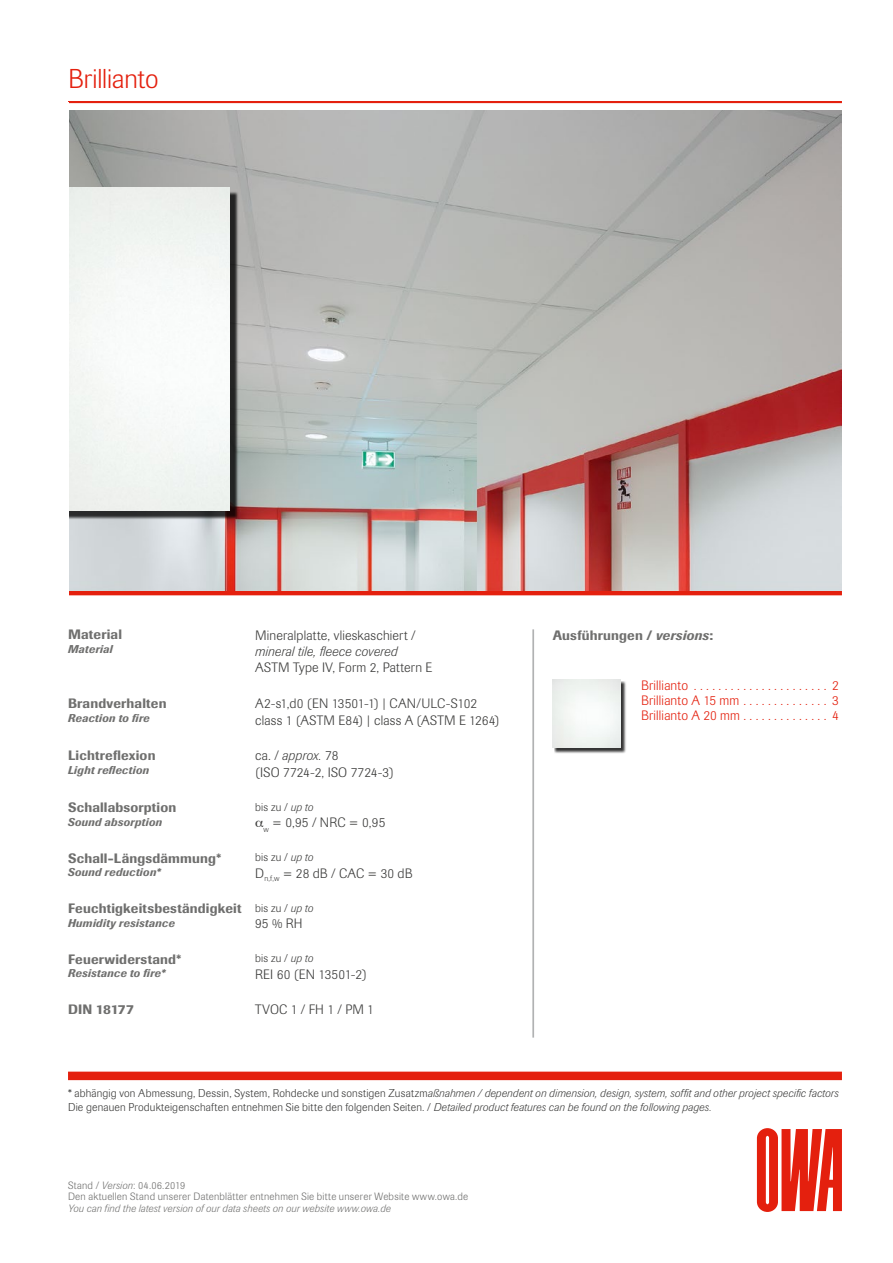
<style>
.page{position:relative;width:893px;height:1263px;background:#fff}
.page>*{position:absolute;margin:0;border:0;box-sizing:border-box;transform-origin:0 0}
.t1{font:300 27px "Imago Pro";letter-spacing:-.005em;color:#e4200e}
.t2{font:300 13.5px/16.5px "Imago Pro";letter-spacing:.015em;color:#3b3b3a}
.t3{font:500 13.5px "Imago Pro";letter-spacing:.015em;color:#6f6f6e}
.t4{font:300 13.5px/15px "Imago Pro";letter-spacing:.01em;color:#e4200e;text-align:justify}
.t5{font:italic 300 13.5px "Imago Pro";letter-spacing:.01em;color:#3b3b3a}
.t6{font:italic 300 11.25px/13.5px "Imago Pro";letter-spacing:.01em;color:#3b3b3a}
.t7{font:italic 500 11.25px "Imago Pro";letter-spacing:.02em;color:#6f6f6e}
.t8{font:300 11.25px "Imago Pro";letter-spacing:.02em;color:#3b3b3a}
.t9{font:300 10.5px/11.6px "Imago Pro";letter-spacing:.025em;color:#6f6f6e}
.t10{font:italic 300 10.5px "Imago Pro";letter-spacing:.02em;color:#6f6f6e}
.s1{font-style:italic}
.s2{font-style:normal}
</style>
<div class="page">
<hr style="left:68px;top:101px;width:774px;height:2px;background:#e4200e">
<svg style="left:69px;top:590px;width:773px;height:5px;background:#e04133"></svg>
<div style="left:68px;top:1071px;width:774px;height:9px;background:#e4200e"></div>
<svg style="left:757px;top:1128px;width:85px;height:84px"></svg>
<hr style="left:532px;top:629px;width:2px;height:408px;background:#b1b2b3">
<div style="left:554px;top:681px;width:73px;height:72px;background:#000;opacity:.8"></div>
<img style="left:553px;top:680px;width:68px;height:68px">
<img style="left:69px;top:111px;width:773px;height:479px">
<div style="left:4px;top:191px;width:235px;height:329px;background:#000;opacity:.8"></div>
<div style="left:68px;top:187px;width:162px;height:323px;background:#f4f7f4"></div>
<div style="left:0;top:102px;width:68px;height:493px;background:#fff"></div>
<h1 class="t1" style="left:68px;top:61px;width:92px">Brillianto</h1>
<p class="t3" style="left:68px;top:626px;width:56px">Material</p>
<p class="t7" style="left:68px;top:642px;width:46px">Material</p>
<p class="t2" style="left:255px;top:626px;width:162px">Mineralplatte, vlieskaschiert /</p>
<p class="t5" style="left:255px;top:642px;width:144px">mineral tile, fleece covered</p>
<p class="t2" style="left:255px;top:659px;width:179px">ASTM Type IV, Form 2, Pattern E</p>
<p class="t3" style="left:68px;top:695px;width:100px">Brandverhalten</p>
<p class="t7" style="left:68px;top:710px;width:83px">Reaction to fire</p>
<p class="t2" style="left:255px;top:695px;width:246px">A2-s1,d0 (EN 13501-1) | CAN/ULC-S102 class 1 (ASTM E84) | class A (ASTM E 1264)</p>
<p class="t3" style="left:68px;top:747px;width:89px">Lichtreflexion</p>
<p class="t7" style="left:68px;top:762px;width:83px">Light reflection</p>
<p class="t2" style="left:255px;top:747px;width:140px">ca. / <span class="s1">approx.</span> 78<br>(ISO 7724-2, ISO 7724-3)</p>
<p class="t3" style="left:68px;top:799px;width:110px">Schallabsorption</p>
<p class="t7" style="left:68px;top:815px;width:96px">Sound absorption</p>
<p class="t8" style="left:255px;top:799px;width:60px">bis zu / <span class="s1">up to</span></p>
<p class="t2" style="left:263px;top:814px;width:124px"><sub>w</sub> = 0,95 / NRC = 0,95</p>
<p class="t3" style="left:68px;top:849px;width:155px">Schall-Längsdämmung*</p>
<p class="t7" style="left:68px;top:865px;width:94px">Sound reduction*</p>
<p class="t8" style="left:255px;top:850px;width:60px">bis zu / <span class="s1">up to</span></p>
<p class="t2" style="left:255px;top:864px;width:159px">D<sub>n,f,w</sub> = 28 dB / CAC = 30 dB</p>
<p class="t3" style="left:68px;top:900px;width:175px">Feuchtigkeitsbeständigkeit</p>
<p class="t7" style="left:68px;top:915px;width:108px">Humidity resistance</p>
<p class="t8" style="left:255px;top:900px;width:60px">bis zu / <span class="s1">up to</span></p>
<p class="t2" style="left:255px;top:915px;width:49px">95 % RH</p>
<p class="t3" style="left:68px;top:950px;width:115px">Feuerwiderstand*</p>
<p class="t7" style="left:68px;top:966px;width:99px">Resistance to fire*</p>
<p class="t8" style="left:255px;top:951px;width:60px">bis zu / <span class="s1">up to</span></p>
<p class="t2" style="left:255px;top:965px;width:113px">REI 60 (EN 13501-2)</p>
<p class="t3" style="left:68px;top:1001px;width:67px">DIN 18177</p>
<p class="t2" style="left:255px;top:1001px;width:120px">TVOC 1 / FH 1 / PM 1</p>
<p class="t3" style="left:553px;top:626px;width:162px">Ausführungen / <span class="s1">versions</span>:</p>
<p class="t4" style="left:641px;top:677px;width:199px">Brillianto ...................... 2<br>Brillianto A 15 mm .............. 3<br>Brillianto A 20 mm . . . . . . . . . . . . . . 4</p>
<p class="t6" style="left:68px;top:1086px;width:772px"><span class="s2">* abhängig von Abmessung, Dessin, System, Rohdecke und sonstigen Zusatzm</span>aßnahmen / dependent on dimension, design, system, soffit and other project specific factors<br><span class="s2">Die genauen Produkteigenschaften entnehmen Sie bitte den folgenden Seiten. /</span> Detailed product features can be found on the following pages.</p>
<p class="t9" style="left:68px;top:1179px;width:402px">Stand / <span class="s1">Version</span>: 04.06.2019<br>Den aktuellen Stand unserer Datenblätter entnehmen Sie bitte unserer Website www.owa.de</p>
<p class="t10" style="left:68px;top:1201px;width:324px">You can find the latest version of our data sheets on our website www.owa.de</p>
</div>
